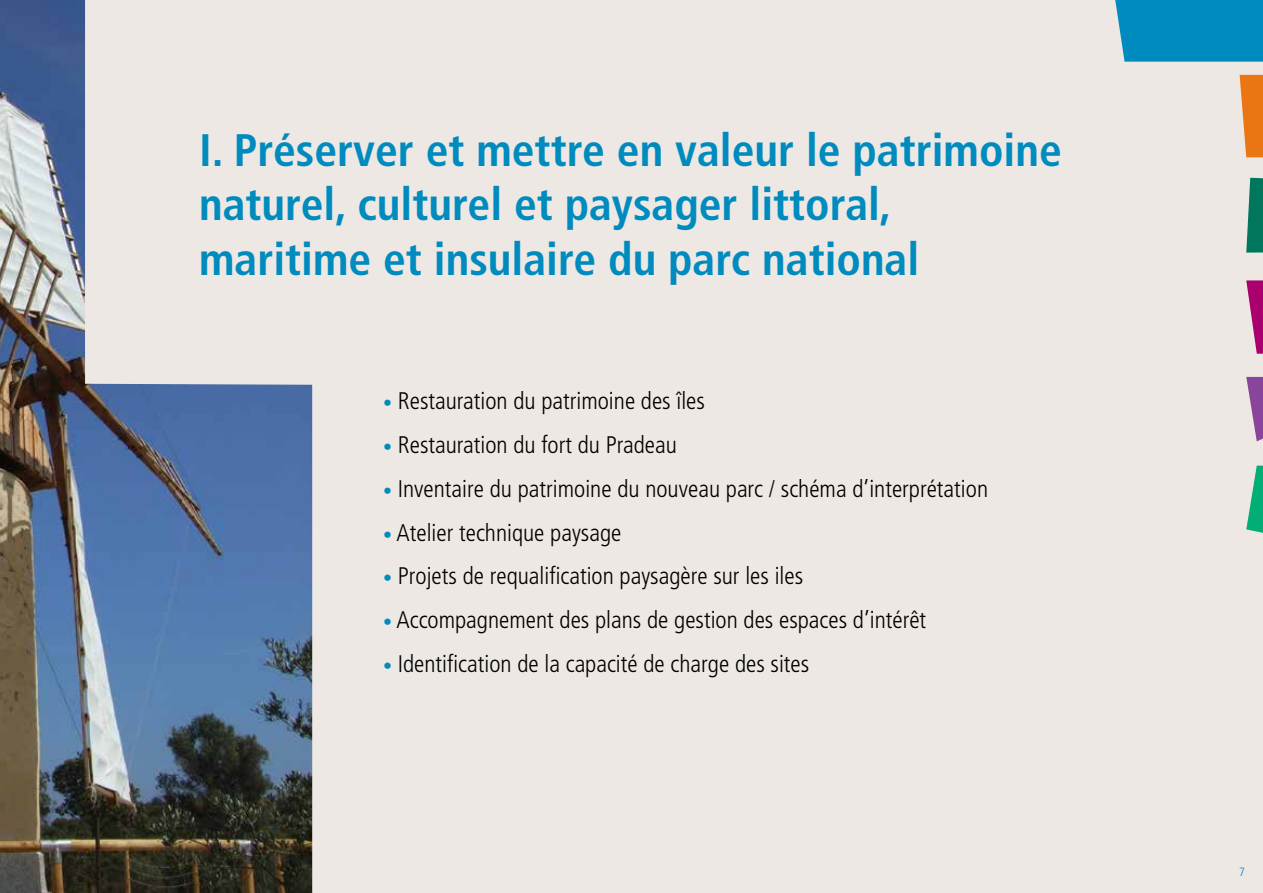
<style>
.page{position:relative;width:1263px;height:893px;background:#ede8e3}
.page>*{position:absolute;margin:0;border:0;box-sizing:border-box;transform-origin:0 0}
.t1{font:700 condensed 45.6px/54.6px "Frutiger LT Std";color:#008bbf}
.t2{font:300 condensed 24px "Frutiger LT Std";color:#000}
.t3{font:300 condensed 12px "Frutiger LT Std";color:#008bbf}
.s1{font-size:18px;color:#008bbf}
</style>
<div class="page">
<img style="left:0;top:0;width:312px;height:893px">
<div style="left:1115px;top:0;width:148px;height:62px;background:#008bbf"></div>
<svg style="left:1246px;top:178px;width:17px;height:75px"></svg>
<svg style="left:1246px;top:280px;width:17px;height:74px"></svg>
<svg style="left:1246px;top:377px;width:17px;height:64px"></svg>
<svg style="left:1246px;top:466px;width:17px;height:67px"></svg>
<svg style="left:1239px;top:75px;width:24px;height:82px;background:#ea8735"></svg>
<h1 class="t1" style="left:199px;top:122px;width:864px">I. Préserver et mettre en valeur le patrimoine naturel, culturel et paysager littoral, maritime et insulaire du parc national</h1>
<p class="t2" style="left:383px;top:387px;width:323px"><span class="s1">•</span> Restauration du patrimoine des îles</p>
<p class="t2" style="left:383px;top:431px;width:295px"><span class="s1">•</span> Restauration du fort du Pradeau</p>
<p class="t2" style="left:383px;top:475px;width:607px"><span class="s1">•</span> Inventaire du patrimoine du nouveau parc / schéma d’interprétation</p>
<p class="t2" style="left:383px;top:519px;width:240px"><span class="s1">•</span> Atelier technique paysage</p>
<p class="t2" style="left:383px;top:562px;width:422px"><span class="s1">•</span> Projets de requalification paysagère sur les iles</p>
<p class="t2" style="left:383px;top:606px;width:545px"><span class="s1">•</span> Accompagnement des plans de gestion des espaces d’intérêt</p>
<p class="t2" style="left:383px;top:650px;width:428px"><span class="s1">•</span> Identification de la capacité de charge des sites</p>
<p class="t3" style="left:1239px;top:865px;width:7px">7</p>
</div>
